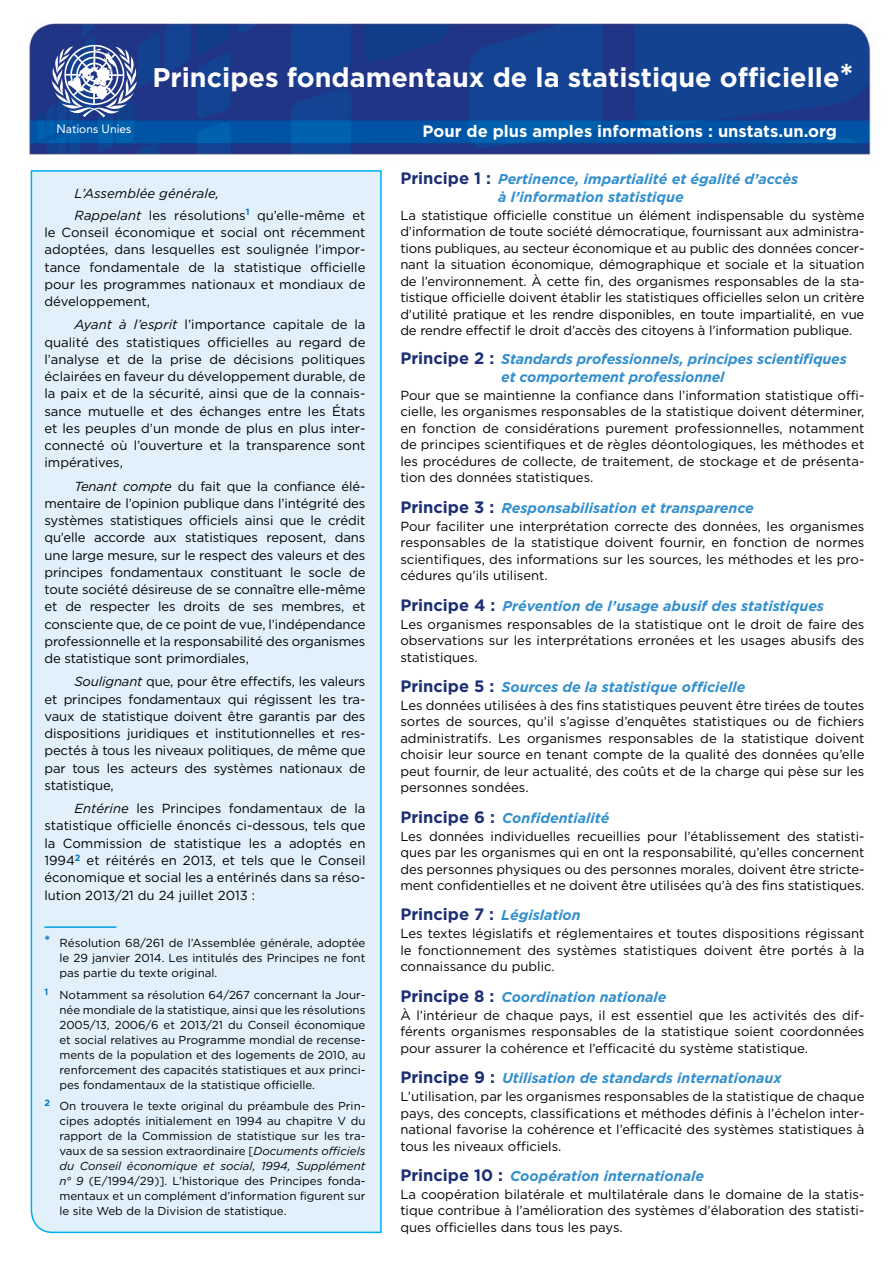
<style>
.page{position:relative;width:893px;height:1263px;background:#fff}
.page>*{position:absolute;margin:0;border:0;box-sizing:border-box;transform-origin:0 0}
.t1{font:700 27px "Gotham";color:#fff}
.t2{font:700 16.5px "Gotham";color:#fff}
.t3{font:italic 700 14.25px/18px "Gotham";color:#328fce}
.t4{font:13.2px/16.5px "Gotham";color:#000;text-align:justify}
.t5{font:italic 13.2px/21.8px "Gotham";letter-spacing:.005em;color:#000}
.t6{font:12px "Avenir LT Std";color:#fff}
.t7{font:11.7px/15px "Gotham";color:#000;text-align:justify}
.t8{font:11.55px/15px "Gotham";color:#000}
.s1{font-size:33px}
.s2{font-style:normal}
.s3{font-style:italic}
.s4{font-weight:700;font-size:13.5px;color:#0079c1}
.s5{font-style:normal;font-size:16.5px;color:#1c2e74}
</style>
<div class="page">
<img style="left:28px;top:23px;width:843px;height:132px">
<div style="left:30px;top:170px;width:352px;height:1064px;background:#e1f0fb"></div>
<hr style="left:44px;top:926px;width:72px;height:2px;background:#009fe3">
<svg style="left:51px;top:43px;width:87px;height:74px"></svg>
<h1 class="t1" style="left:152px;top:62px;width:703px">Principes fondamentaux de la statistique officielle<span class="s1">*</span></h1>
<p class="t6" style="left:57px;top:122px;width:76px">Nations Unies</p>
<p class="t2" style="left:422px;top:122px;width:416px">Pour de plus amples informations : unstats.un.org</p>
<p class="t5" style="left:74px;top:183px;width:293px">L’Assemblée générale,<br>Rappelant <span class="s2">les résolutions</span><sup>1</sup> <span class="s2">qu’elle-même et</span></p>
<p class="t4" style="left:44px;top:224px;width:323px;line-height:17.2px">le Conseil économique et social ont récemment adoptées, dans lesquelles est soulignée l’impor&shy;tance fondamentale de la statistique officielle pour les programmes nationaux et mondiaux de développement,</p>
<p class="t4" style="left:44px;top:316px;width:323px;line-height:17.2px;text-indent:30px"><span class="s3">Ayant à l’esprit</span> l’importance capitale de la qualité des statistiques officielles au regard de l’analyse et de la prise de décisions politiques éclairées en faveur du développement durable, de la paix et de la sécurité, ainsi que de la connais&shy;sance mutuelle et des échanges entre les États et les peuples d’un monde de plus en plus inter&shy;connecté où l’ouverture et la transparence sont impératives,</p>
<p class="t4" style="left:44px;top:477px;width:323px;line-height:17.2px;text-indent:30px"><span class="s3">Tenant compte</span> du fait que la confiance élé&shy;mentaire de l’opinion publique dans l’intégrité des systèmes statistiques officiels ainsi que le crédit qu’elle accorde aux statistiques reposent, dans une large mesure, sur le respect des valeurs et des principes fondamentaux constituant le socle de toute société désireuse de se connaître elle-même et de respecter les droits de ses membres, et consciente que, de ce point de vue, l’indépendance professionnelle et la responsabilité des organismes de statistique sont primordiales,</p>
<p class="t4" style="left:44px;top:673px;width:323px;line-height:17.2px;text-align:left;text-indent:30px"><span class="s3">Soulignant</span> que, pour être effectifs, les valeurs et principes fondamentaux qui régissent les tra&shy;vaux de statistique doivent être garantis par des dispositions juridiques et institutionnelles et res&shy;pectés à tous les niveaux politiques, de même que par tous les acteurs des systèmes nationaux de statistique,</p>
<p class="t4" style="left:44px;top:800px;width:323px;line-height:17.2px;text-align:left;text-indent:30px"><span class="s3">Entérine</span> les Principes fondamentaux de la statistique officielle énoncés ci‑dessous, tels que la Commission de statistique les a adoptés en 1994<sup>2</sup> et réitérés en 2013, et tels que le Conseil économique et social les a entérinés dans sa réso&shy;lution 2013/21 du 24 juillet 2013 :</p>
<p class="t7" style="left:59px;top:935px;width:308px;text-indent:-15px"><span class="s4">*</span> Résolution 68/261 de l’Assemblée générale, adoptée le 29 janvier 2014. Les intitulés des Principes ne font pas partie du texte original.</p>
<p class="t8" style="left:59px;top:987px;width:308px;text-indent:-15px"><sup>1</sup> Notamment sa résolution 64/267 concernant la Jour&shy;née mondiale de la statistique, ainsi que les résolutions 2005/13, 2006/6 et 2013/21 du Conseil économique et social relatives au Programme mondial de recense&shy;ments de la population et des logements de 2010, au renforcement des capacités statistiques et aux princi&shy;pes fondamentaux de la statistique officielle.</p>
<p class="t8" style="left:59px;top:1098px;width:308px;text-indent:-15px"><sup>2</sup> On trouvera le texte original du préambule des Prin&shy;cipes adoptés initialement en 1994 au chapitre V du rapport de la Commission de statistique sur les tra&shy;vaux de sa session extraordinaire [<span class="s3">Documents officiels du Conseil économique et social, 1994, Supplément n° 9</span> (E/1994/29)]. L’historique des Principes fonda&shy;mentaux et un complément d’information figurent sur le site Web de la Division de statistique.</p>
<p class="t3" style="left:498px;top:170px;width:302px;text-indent:-98px"><span class="s5">Principe 1 :</span> Pertinence, impartialité et égalité d’accès à l’information statistique</p>
<p class="t4" style="left:400px;top:207px;width:466px">La statistique officielle constitue un élément indispensable du système d’information de toute société démocratique, fournissant aux administra&shy;tions publiques, au secteur économique et au public des données concer&shy;nant la situation économique, démographique et sociale et la situation de l’environnement. À cette fin, des organismes responsables de la sta&shy;tistique officielle doivent établir les statistiques officielles selon un critère d’utilité pratique et les rendre disponibles, en toute impartialité, en vue de rendre effectif le droit d’accès des citoyens à l’information publique.</p>
<p class="t3" style="left:501px;top:350px;width:347px;text-indent:-101px"><span class="s5">Principe 2 :</span> Standards professionnels, principes scientifiques et comportement professionnel</p>
<p class="t4" style="left:400px;top:387px;width:466px">Pour que se maintienne la confiance dans l’information statistique offi&shy;cielle, les organismes responsables de la statistique doivent déterminer, en fonction de considérations purement professionnelles, notamment de principes scientifiques et de règles déontologiques, les méthodes et les procédures de collecte, de traitement, de stockage et de présenta&shy;tion des données statistiques.</p>
<p class="t3" style="left:400px;top:498px;width:355px"><span class="s5">Principe 3 :</span> Responsabilisation et transparence</p>
<p class="t4" style="left:400px;top:518px;width:466px">Pour faciliter une interprétation correcte des données, les organismes responsables de la statistique doivent fournir, en fonction de normes scientifiques, des informations sur les sources, les méthodes et les pro&shy;cédures qu’ils utilisent.</p>
<p class="t3" style="left:400px;top:596px;width:425px"><span class="s5">Principe 4 :</span> Prévention de l’usage abusif des statistiques</p>
<p class="t4" style="left:400px;top:615px;width:466px">Les organismes responsables de la statistique ont le droit de faire des observations sur les interprétations erronées et les usages abusifs des statistiques.</p>
<p class="t3" style="left:400px;top:678px;width:347px"><span class="s5">Principe 5 :</span> Sources de la statistique officielle</p>
<p class="t4" style="left:400px;top:697px;width:466px">Les données utilisées à des fins statistiques peuvent être tirées de toutes sortes de sources, qu’il s’agisse d’enquêtes statistiques ou de fichiers administratifs. Les organismes responsables de la statistique doivent choisir leur source en tenant compte de la qualité des données qu’elle peut fournir, de leur actualité, des coûts et de la charge qui pèse sur les personnes sondées.</p>
<p class="t3" style="left:400px;top:808px;width:210px"><span class="s5">Principe 6 :</span> Confidentialité</p>
<p class="t4" style="left:400px;top:827px;width:466px">Les données individuelles recueillies pour l’établissement des statisti&shy;ques par les organismes qui en ont la responsabilité, qu’elles concernent des personnes physiques ou des personnes morales, doivent être stricte&shy;ment confidentielles et ne doivent être utilisées qu’à des fins statistiques.</p>
<p class="t3" style="left:400px;top:906px;width:182px"><span class="s5">Principe 7 :</span> Législation</p>
<p class="t4" style="left:400px;top:925px;width:466px">Les textes législatifs et réglementaires et toutes dispositions régissant le fonctionnement des systèmes statistiques doivent être portés à la connaissance du public.</p>
<p class="t3" style="left:400px;top:987px;width:268px"><span class="s5">Principe 8 :</span> Coordination nationale</p>
<p class="t4" style="left:400px;top:1007px;width:466px">À l’intérieur de chaque pays, il est essentiel que les activités des dif&shy;férents organismes responsables de la statistique soient coordonnées pour assurer la cohérence et l’efficacité du système statistique.</p>
<p class="t3" style="left:400px;top:1069px;width:383px"><span class="s5">Principe 9 :</span> Utilisation de standards internationaux</p>
<p class="t4" style="left:400px;top:1088px;width:466px">L’utilisation, par les organismes responsables de la statistique de chaque pays, des concepts, classifications et méthodes définis à l’échelon inter&shy;national favorise la cohérence et l’efficacité des systèmes statistiques à tous les niveaux officiels.</p>
<p class="t3" style="left:400px;top:1167px;width:305px"><span class="s5">Principe 10 :</span> Coopération internationale</p>
<p class="t4" style="left:400px;top:1186px;width:466px">La coopération bilatérale et multilatérale dans le domaine de la statis&shy;tique contribue à l’amélioration des systèmes d’élaboration des statisti&shy;ques officielles dans tous les pays.</p>
</div>
